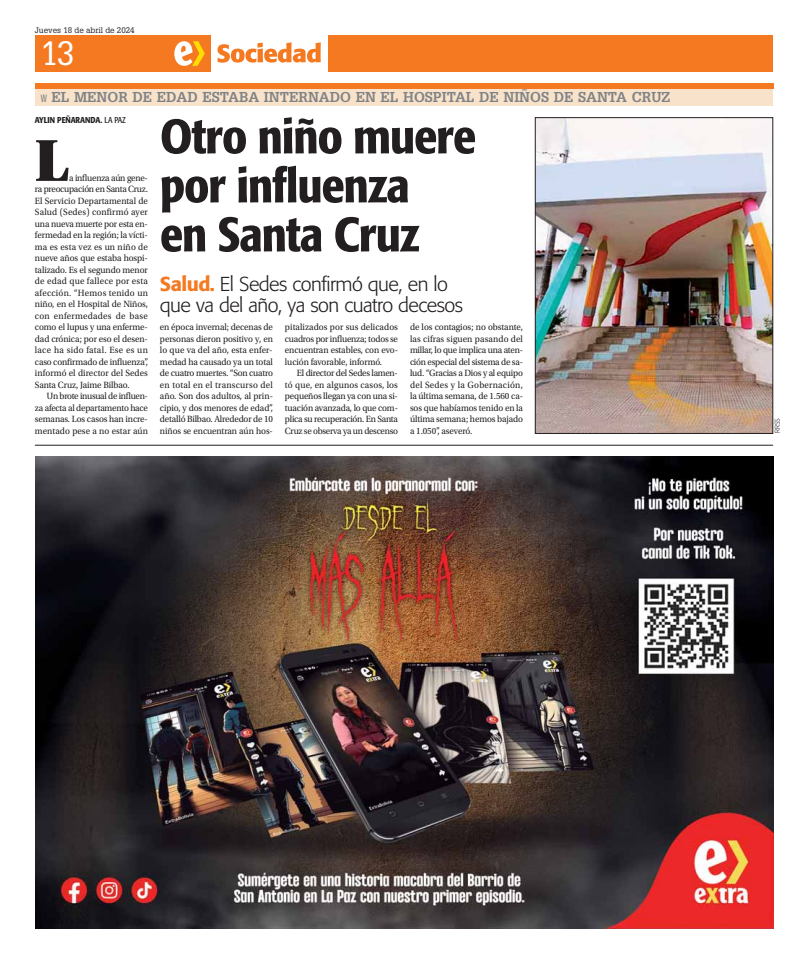
<style>
.page{position:relative;width:808px;height:964px;background:#fff}
.page>*{position:absolute;margin:0;border:0;box-sizing:border-box;transform-origin:0 0}
.t1{font:62.6px "Utopia Std Black Headline";color:#231f20;scale:.95 1}
.t2{font:500 condensed 48px/49px "Formata";letter-spacing:-.02em;color:#231f20;scale:1.05 1}
.t3{font:33px "Glypha LT Std";color:#fff}
.t4{font:300 20px/21px "Formata";letter-spacing:-.025em;color:#231f20}
.t5{font:700 14px "Glypha LT Std";color:#808285}
.t6{font:9.5px/11.5px "Utopia Std";letter-spacing:-.01em;color:#231f20;text-align:justify;scale:.95 1}
.t7{font:500 condensed 8.5px "Formata";letter-spacing:-.01em;color:#231f20}
.t8{font:8px "Glypha LT Std";color:#231f20}
.t9{font:300 7px "Formata";color:#231f20}
.s1{font-weight:400}
.s2{font-weight:500;color:#f47920}
</style>
<div class="page">
<div style="left:35px;top:35px;width:175px;height:37px;background:#f47920"></div>
<div style="left:328px;top:35px;width:445px;height:37px;background:#f47920"></div>
<svg style="left:217px;top:42px;width:104px;height:21px"></svg>
<svg style="left:174px;top:41px;width:31px;height:25px"></svg>
<img style="left:35px;top:457px;width:738px;height:471px">
<img style="left:537px;top:119px;width:234px;height:313px">
<div style="left:535px;top:117px;width:238px;height:317px;border:1px solid #231f20"></div>
<div style="left:35px;top:89px;width:738px;height:17px;background:#f8e3ca"></div>
<div style="left:35px;top:83px;width:738px;height:6px;background:#f47920"></div>
<hr style="left:35px;top:445px;width:738px;height:1px;background:#231f20">
<p class="t8" style="left:35px;top:25px;width:101px">Jueves 18 de abril de 2024</p>
<h3 class="t3" style="left:41px;top:34px;width:36px">13</h3>
<h3 class="t5" style="left:51px;top:92px;width:620px">EL MENOR DE EDAD ESTABA INTERNADO EN EL HOSPITAL DE NIÑOS DE SANTA CRUZ</h3>
<h2 class="t2" style="left:160px;top:116px;width:303px">Otro niño muere por influenza<br>en Santa Cruz</h2>
<p class="t7" style="left:35px;top:117px;width:93px">AYLIN PEÑARANDA. <span class="s1">LA PAZ</span></p>
<h1 class="t1" style="left:35px;top:123px;width:37px">L</h1>
<p class="t6" style="left:35px;top:173px;width:121px;text-indent:34px">a influenza aún gene&shy;ra preocupación en Santa Cruz.<br>El Servicio Departamental de Salud (Sedes) confirmó ayer una nueva muerte por esta en&shy;fermedad en la región; la vícti&shy;ma es esta vez es un niño de nueve años que estaba hospi&shy;talizado. Es el segundo menor de edad que fallece por esta afección. “Hemos tenido un niño, en el Hospital de Niños, con enfermedades de base como el lupus y una enferme&shy;dad crónica; por eso el desen&shy;lace ha sido fatal. Ese es un caso confirmado de influenza”, informó el director del Sedes Santa Cruz, Jaime Bilbao.</p>
<p class="t6" style="left:35px;top:391px;width:120px;text-indent:12px">Un brote inusual de influen&shy;za afecta al departamento hace semanas. Los casos han incre&shy;mentado pese a no estar aún</p>
<h3 class="t4" style="left:160px;top:275px;width:305px"><span class="s2">Salud.</span> El Sedes confirmó que, en lo que va del año, ya son cuatro decesos</h3>
<p class="t6" style="left:160px;top:322px;width:121px">en época invernal; decenas de personas dieron positivo y, en lo que va del año, esta enfer&shy;medad ha causado ya un total de cuatro muertes. “Son cuatro en total en el transcurso del año. Son dos adultos, al prin&shy;cipio, y dos menores de edad”, detalló Bilbao. Alrededor de 10 niños se encuentran aún hos-</p>
<p class="t6" style="left:285px;top:322px;width:120px">pitalizados por sus delicados cuadros por influenza; todos se encuentran estables, con evo&shy;lución favorable, informó.</p>
<p class="t6" style="left:410px;top:322px;width:120px">de los contagios; no obstante, las cifras siguen pasando del millar, lo que implica una aten&shy;ción especial del sistema de sa&shy;lud. “Gracias a Dios y al equipo del Sedes y la Gobernación, la última semana, de 1.560 ca&shy;sos que habíamos tenido en la última semana; hemos bajado a 1.050”, aseveró.</p>
<p class="t6" style="left:285px;top:368px;width:120px;text-indent:12px">El director del Sedes lamen&shy;tó que, en algunos casos, los pequeños llegan ya con una si&shy;tuación avanzada, lo que com&shy;plica su recuperación. En Santa Cruz se observa ya un descenso</p>
<p class="t9" style="left:774px;top:433px;width:17px;rotate:-90deg">RRSS</p>
</div>
